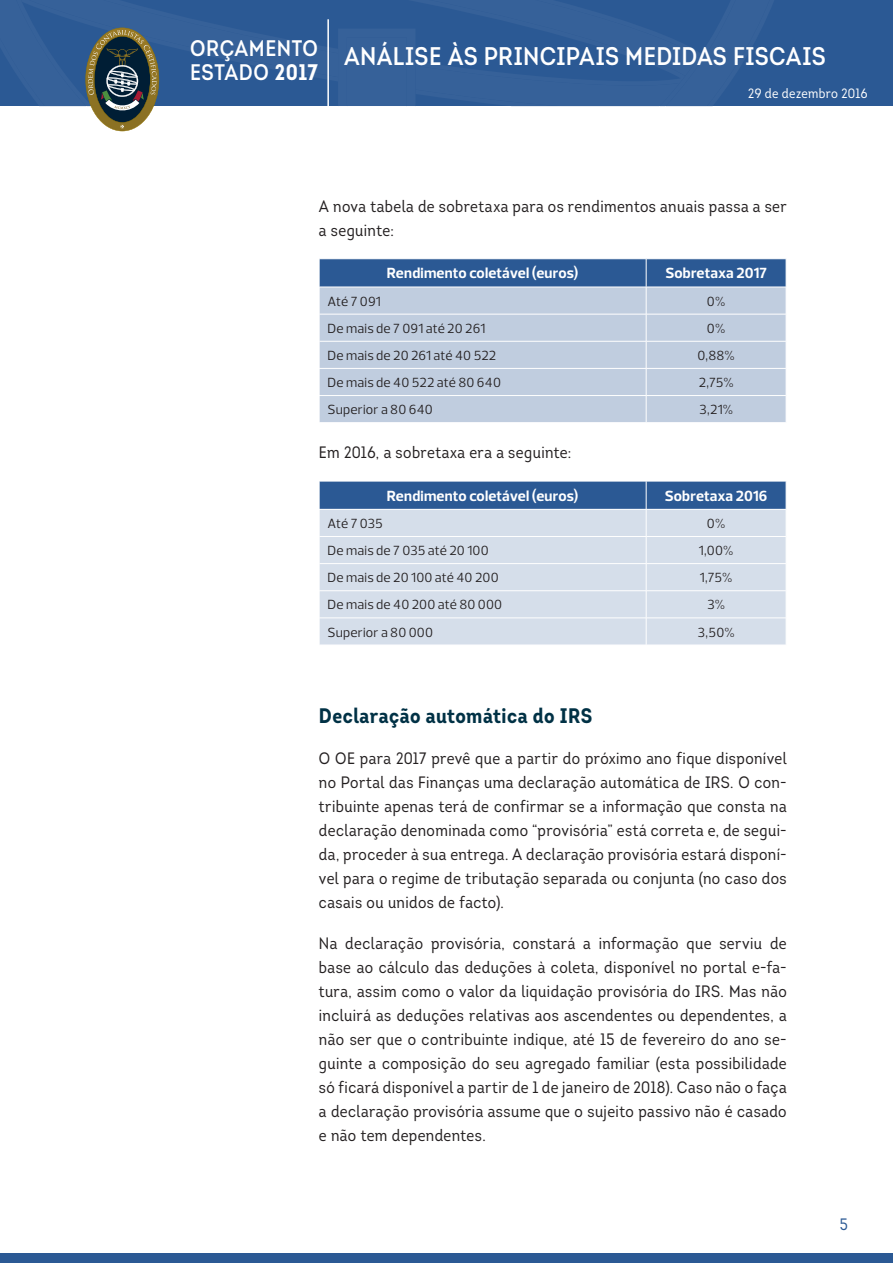
<style>
.page{position:relative;width:893px;height:1263px;background:#fff}
.page>*{position:absolute;margin:0;border:0;box-sizing:border-box;transform-origin:0 0}
.t1{font:600 25.5px "Intro Condensed";letter-spacing:.01em;color:#fff}
.t2{font:600 22.5px/24px "Intro Condensed";letter-spacing:.025em;color:#fff}
.TEXTO{font:700 21px "Intro Condensed";letter-spacing:.02em;color:#003145}
.TEXTO-2{font:16.5px/24px "Intro Condensed";letter-spacing:.025em;color:#231f20;text-align:justify}
.t3{font:16.5px "Intro Condensed";color:#2b5994}
.TAB_HED{font:700 15px "Prelo";letter-spacing:.01em;color:#fff}
.tabela{font:13.5px "Prelo";letter-spacing:.015em;color:#231f20}
.t4{font:13.5px "Intro Condensed";letter-spacing:.025em;color:#fff}
.s1{font-weight:700}
</style>
<div class="page">
<div style="left:0;top:1253px;width:893px;height:10px;background:#2b5994"></div>
<div style="left:0;top:0;width:893px;height:106px;background:#2b5994"></div>
<svg style="left:0;top:0;width:774px;height:106px"></svg>
<svg style="left:85px;top:28px;width:74px;height:103px"></svg>
<hr style="left:327px;top:19px;width:2px;height:138px;background:#fff">
<svg style="left:319px;top:259px;width:468px;height:163px;background:#a9bbd3"></svg>
<svg style="left:319px;top:481px;width:468px;height:164px;background:#bac9dc"></svg>
<h2 class="t2" style="left:190px;top:36px;width:129px">ORÇAMENTO<br>ESTADO <span class="s1">2017</span></h2>
<h1 class="t1" style="left:344px;top:40px;width:483px">ANÁLISE ÀS PRINCIPAIS MEDIDAS FISCAIS</h1>
<p class="t4" style="left:748px;top:85px;width:121px">29 de dezembro 2016</p>
<p class="TEXTO-2" style="left:319px;top:194px;width:469px">A nova tabela de sobretaxa para os rendimentos anuais passa a ser a seguinte:</p>
<p class="TAB_HED" style="left:387px;top:264px;width:193px">Rendimento coletável (euros)</p>
<p class="TAB_HED" style="left:665px;top:264px;width:103px">Sobretaxa 2017</p>
<p class="tabela" style="left:328px;top:293px;width:55px">Até 7 091</p>
<p class="tabela" style="left:707px;top:293px;width:20px">0%</p>
<p class="tabela" style="left:328px;top:320px;width:159px">De mais de 7 091 até 20 261</p>
<p class="tabela" style="left:707px;top:320px;width:20px">0%</p>
<p class="tabela" style="left:328px;top:347px;width:170px">De mais de 20 261 até 40 522</p>
<p class="tabela" style="left:697px;top:347px;width:39px">0,88%</p>
<p class="tabela" style="left:328px;top:374px;width:175px">De mais de 40 522 até 80 640</p>
<p class="tabela" style="left:699px;top:374px;width:36px">2,75%</p>
<p class="tabela" style="left:328px;top:401px;width:107px">Superior a 80 640</p>
<p class="tabela" style="left:699px;top:401px;width:36px">3,21%</p>
<p class="TEXTO-2" style="left:319px;top:440px;width:254px">Em 2016, a sobretaxa era a seguinte:</p>
<p class="TAB_HED" style="left:387px;top:487px;width:193px">Rendimento coletável (euros)</p>
<p class="TAB_HED" style="left:665px;top:487px;width:104px">Sobretaxa 2016</p>
<p class="tabela" style="left:328px;top:515px;width:57px">Até 7 035</p>
<p class="tabela" style="left:707px;top:515px;width:20px">0%</p>
<p class="tabela" style="left:328px;top:542px;width:163px">De mais de 7 035 até 20 100</p>
<p class="tabela" style="left:699px;top:542px;width:36px">1,00%</p>
<p class="tabela" style="left:328px;top:569px;width:173px">De mais de 20 100 até 40 200</p>
<p class="tabela" style="left:700px;top:569px;width:34px">1,75%</p>
<p class="tabela" style="left:328px;top:596px;width:176px">De mais de 40 200 até 80 000</p>
<p class="tabela" style="left:707px;top:596px;width:20px">3%</p>
<p class="tabela" style="left:328px;top:624px;width:107px">Superior a 80 000</p>
<p class="tabela" style="left:697px;top:624px;width:39px">3,50%</p>
<p class="TEXTO" style="left:319px;top:702px;width:275px">Declaração automática do IRS</p>
<p class="TEXTO-2" style="left:319px;top:746px;width:469px">O OE para 2017 prevê que a partir do próximo ano fique disponível no Portal das Finanças uma declaração automática de IRS. O con&shy;tribuinte apenas terá de confirmar se a informação que consta na declaração denominada como “provisória” está correta e, de segui&shy;da, proceder à sua entrega. A declaração provisória estará disponí&shy;vel para o regime de tributação separada ou conjunta (no caso dos casais ou unidos de facto).</p>
<p class="TEXTO-2" style="left:319px;top:931px;width:469px">Na declaração provisória, constará a informação que serviu de base ao cálculo das deduções à coleta, disponível no portal e-fa&shy;tura, assim como o valor da liquidação provisória do IRS. Mas não incluirá as deduções relativas aos ascendentes ou dependentes, a não ser que o contribuinte indique, até 15 de fevereiro do ano se&shy;guinte a composição do seu agregado familiar (esta possibilidade só ficará disponível a partir de 1 de janeiro de 2018). Caso não o faça a declaração provisória assume que o sujeito passivo não é casado e não tem dependentes.</p>
<p class="t3" style="left:840px;top:1214px;width:10px">5</p>
</div>
